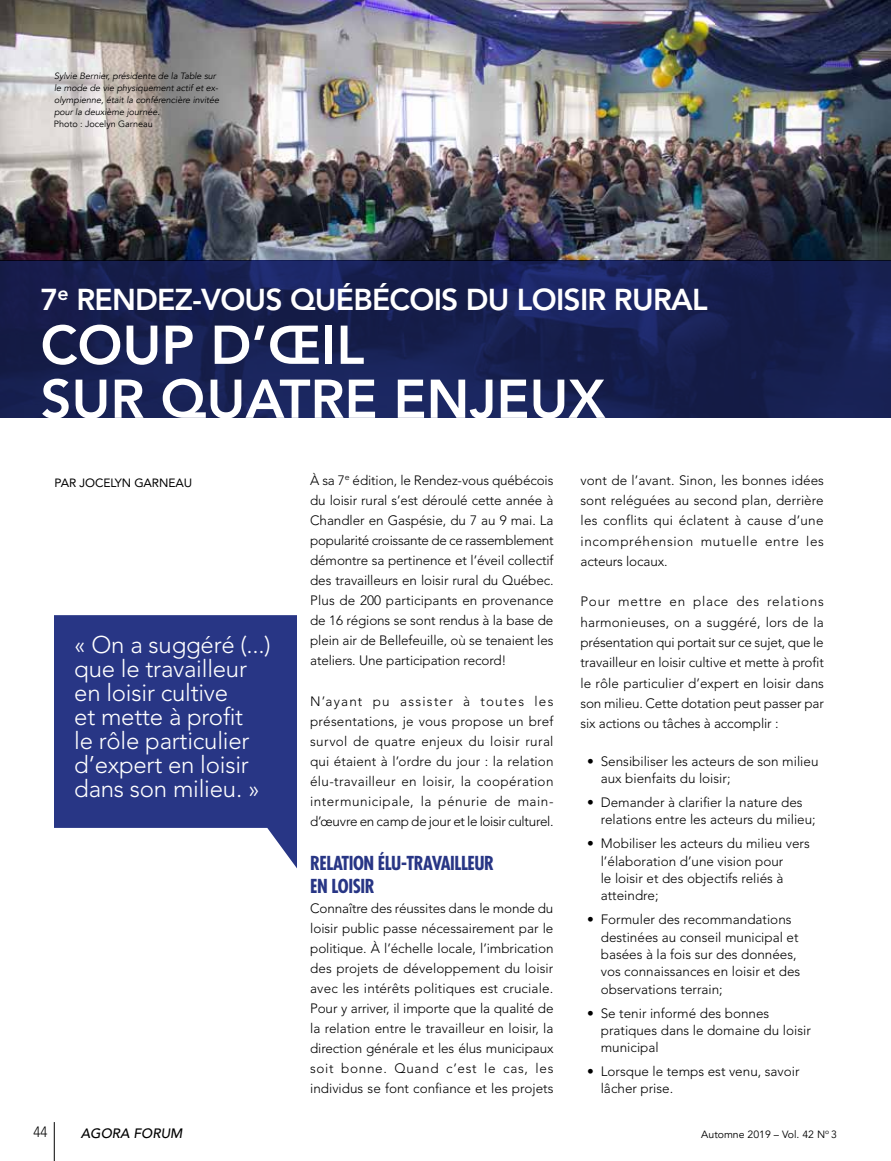
<style>
.page{position:relative;width:891px;height:1161px;background:#fff}
.page>*{position:absolute;margin:0;border:0;box-sizing:border-box;transform-origin:0 0}
.t1{font:800 54px/54px "Avenir";color:#fff}
.t2{font:800 30px "Avenir";letter-spacing:-.025em;color:#fff}
.t3{font:300 24px/24px "Avenir";letter-spacing:-.01em;color:#fff}
.t4{font:700 condensed 18.75px/23.1px "Futura";letter-spacing:-.025em;color:#283685}
.t5{font:300 14.85px "Avenir";color:#000;scale:.91 1}
.t6{font:300 13.5px/20.1px "Avenir";color:#000}
.t7{font:italic 500 13.5px "Avenir";color:#000}
.t8{font:12px "Avenir";letter-spacing:-.01em;color:#000}
.t9{font:10.5px "Avenir";color:#000}
.t10{font:italic 9.15px/12.1px "Avenir";letter-spacing:-.005em;color:#000}
.t11{font:9.15px "Avenir";letter-spacing:-.005em;color:#000}
</style>
<div class="page">
<img style="left:0;top:0;width:891px;height:261px">
<svg style="left:0;top:261px;width:891px;height:157px;background:#172052"></svg>
<svg style="left:54px;top:615px;width:243px;height:253px;background:#485497"></svg>
<hr style="left:54px;top:1122px;width:1px;height:39px;background:#000">
<p class="t10" style="left:54px;top:71px;width:167px">Sylvie Bernier, présidente de la Table sur le mode de vie physiquement actif et ex&shy;olympienne, était la conférencière invitée pour la deuxième journée.</p>
<p class="t11" style="left:54px;top:120px;width:100px">Photo : Jocelyn Garneau</p>
<h2 class="t2" style="left:40px;top:282px;width:669px">7<sup>e</sup> RENDEZ-VOUS QUÉBÉCOIS DU LOISIR RURAL</h2>
<h1 class="t1" style="left:40px;top:318px;width:566px">COUP D’ŒIL<br>SUR QUATRE ENJEUX</h1>
<p class="t8" style="left:55px;top:476px;width:139px">PAR JOCELYN GARNEAU</p>
<h3 class="t3" style="left:74px;top:635px;width:198px">« On a suggéré (...) que le travailleur en loisir cultive<br>et mette à profit<br>le rôle particulier d’expert en loisir dans son milieu. »</h3>
<p class="t6" style="left:310px;top:471px;width:245px;text-align:justify">À sa 7<sup>e</sup> édition, le Rendez-vous québécois du loisir rural s’est déroulé cette année à Chandler en Gaspésie, du 7 au 9 mai. La popularité croissante de ce rassemblement démontre sa pertinence et l’éveil collectif des travailleurs en loisir rural du Québec.<br>Plus de 200 participants en provenance de 16 régions se sont rendus à la base de plein air de Bellefeuille, où se tenaient les ateliers. Une participation record!</p>
<p class="t6" style="left:310px;top:692px;width:245px;text-align:justify">N’ayant pu assister à toutes les présentations, je vous propose un bref survol de quatre enjeux du loisir rural qui étaient à l’ordre du jour : la relation élu-travailleur en loisir, la coopération intermunicipale, la pénurie de main&shy;d’œuvre en camp de jour et le loisir culturel.</p>
<h3 class="t4" style="left:310px;top:852px;width:185px">RELATION ÉLU-TRAVAILLEUR<br>EN LOISIR</h3>
<p class="t6" style="left:310px;top:899px;width:245px;text-align:justify">Connaître des réussites dans le monde du loisir public passe nécessairement par le politique. À l’échelle locale, l’imbrication des projets de développement du loisir avec les intérêts politiques est cruciale.<br>Pour y arriver, il importe que la qualité de la relation entre le travailleur en loisir, la direction générale et les élus municipaux soit bonne. Quand c’est le cas, les individus se font confiance et les projets</p>
<p class="t6" style="left:581px;top:471px;width:245px;text-align:justify">vont de l’avant. Sinon, les bonnes idées sont reléguées au second plan, derrière les conflits qui éclatent à cause d’une incompréhension mutuelle entre les acteurs locaux.</p>
<p class="t6" style="left:581px;top:593px;width:245px;text-align:justify">Pour mettre en place des relations harmonieuses, on a suggéré, lors de la présentation qui portait sur ce sujet, que le travailleur en loisir cultive et mette à profit le rôle particulier d’expert en loisir dans son milieu. Cette dotation peut passer par six actions ou tâches à accomplir :</p>
<p class="t6" style="left:601px;top:754px;width:219px;line-height:17.2px;text-indent:-14px">• Sensibiliser les acteurs de son milieu aux bienfaits du loisir;</p>
<p class="t6" style="left:601px;top:795px;width:217px;line-height:17.2px;text-indent:-14px">• Demander à clarifier la nature des relations entre les acteurs du milieu;</p>
<p class="t6" style="left:601px;top:836px;width:211px;line-height:17.2px;text-indent:-14px">• Mobiliser les acteurs du milieu vers l’élaboration d’une vision pour<br>le loisir et des objectifs reliés à atteindre;</p>
<p class="t6" style="left:601px;top:912px;width:201px;line-height:17.2px;text-indent:-14px">• Formuler des recommandations destinées au conseil municipal et basées à la fois sur des données, vos connaissances en loisir et des observations terrain;</p>
<p class="t6" style="left:601px;top:1005px;width:212px;line-height:17.2px;text-indent:-14px">• Se tenir informé des bonnes pratiques dans le domaine du loisir municipal</p>
<p class="t6" style="left:601px;top:1064px;width:200px;line-height:17.2px;text-indent:-14px">• Lorsque le temps est venu, savoir lâcher prise.</p>
<p class="t5" style="left:33px;top:1126px;width:17px">44</p>
<p class="t7" style="left:81px;top:1125px;width:103px">AGORA FORUM</p>
<p class="t9" style="left:701px;top:1130px;width:137px">Automne 2019 – Vol. 42 N<sup>o</sup> 3</p>
</div>
